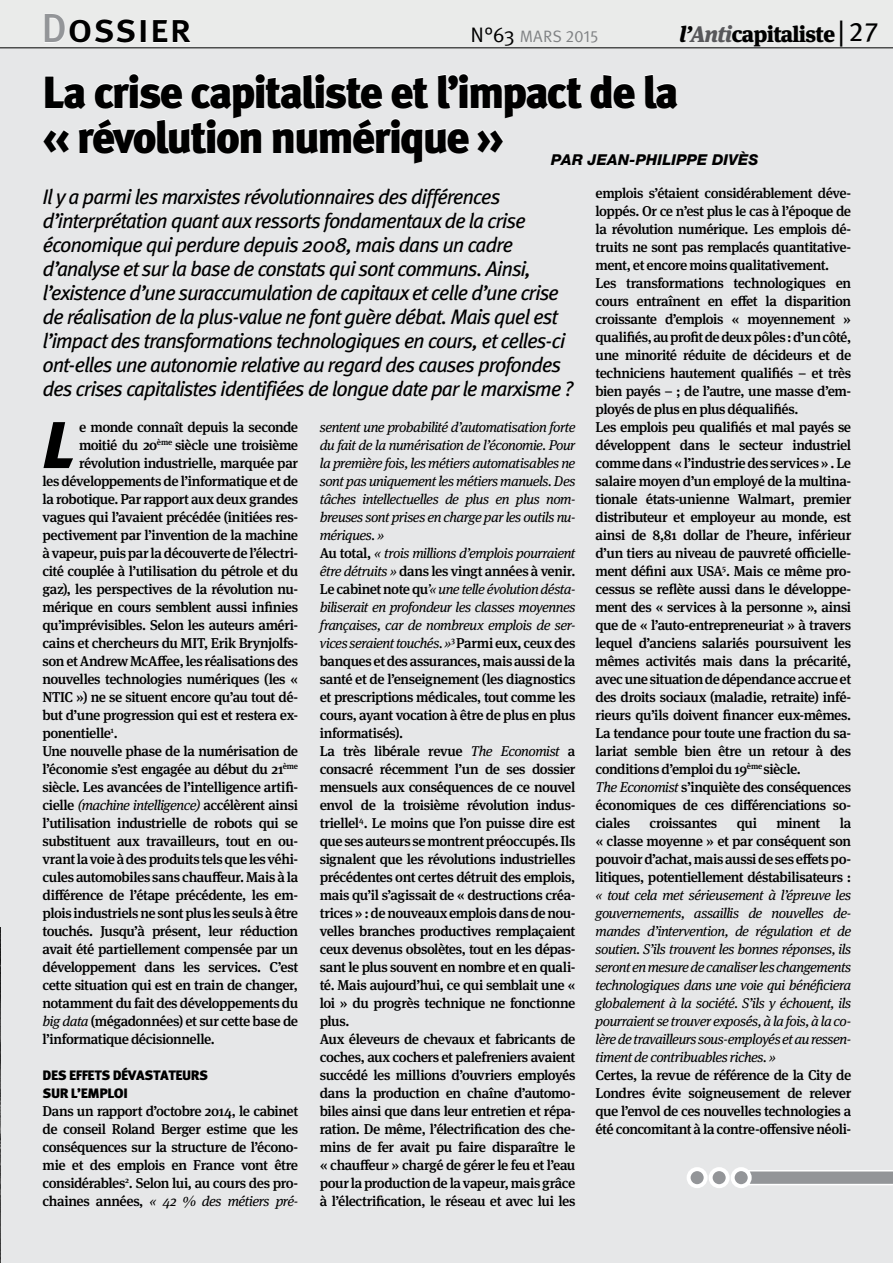
<style>
.page{position:relative;width:893px;height:1263px;background:#e6e7e8}
.page>*{position:absolute;margin:0;border:0;box-sizing:border-box;transform-origin:0 0}
.t1{font:italic 900 65.85px "Meta Pro";color:#000}
.t2{font:900 45px/45px "Meta Pro";letter-spacing:-.055em;color:#000}
.t3{font:500 40.5px "Meta Pro";letter-spacing:-.005em;color:#000}
.t4{font:27px "Meta Pro";color:#000}
.t5{font:900 22.5px "Meta Serif Pro";letter-spacing:-.03em;color:#000}
.t6{font:italic 21px/24px "Meta Pro";letter-spacing:-.055em;color:#000}
.t7{font:16.5px "Meta Pro";letter-spacing:.01em;color:#808284}
.t8{font:italic 800 15px "Helvetica Neue LT Std";letter-spacing:.01em;color:#000}
.t9{font:500 14.25px/18px "Meta Serif Pro";letter-spacing:-.035em;color:#000;text-align:justify}
.t10{font:italic 14.25px/18px "Meta Serif Pro";letter-spacing:-.035em;color:#000;text-align:justify}
.t11{font:900 13.65px/18px "Meta Pro";letter-spacing:-.03em;color:#000;scale:1.04 1}
.s1{color:#939598}
.s2{font-size:21px;color:#000}
.s3{font-style:italic}
.s4{font-style:italic;color:#58585b}
.s5{font-weight:400;font-style:italic}
</style>
<div class="page">
<div style="left:0;top:0;width:893px;height:48px;background:#eaebea"></div>
<hr style="left:0;top:47px;width:893px;height:1px;background:#000">
<svg style="left:44px;top:14px;width:91px;height:29px"></svg>
<div style="left:141px;top:20px;width:5px;height:22px;border:1px solid #fff"></div>
<svg style="left:153px;top:20px;width:38px;height:23px"></svg>
<svg style="left:687px;top:1167px;width:206px;height:21px"></svg>
<svg style="left:590px;top:74px;width:45px;height:35px"></svg>
<svg style="left:645px;top:74px;width:33px;height:35px"></svg>
<svg style="left:43px;top:73px;width:540px;height:91px"></svg>
<img style="left:0;top:927px;width:1px;height:336px">
<h3 class="t3" style="left:41px;top:2px;width:151px"><span class="s1">D</span>ossier</h3>
<h3 class="t4" style="left:838px;top:15px;width:43px">|27</h3>
<p class="t7" style="left:471px;top:26px;width:129px"><span class="s2">N°63</span> MARS 2015</p>
<h3 class="t5" style="left:680px;top:15px;width:157px"><span class="s3">l’</span><span class="s4">Anti</span>capitaliste</h3>
<h2 class="t2" style="left:43px;top:71px;width:638px">La crise capitaliste et l’impact de la « révolution numérique »</h2>
<p class="t8" style="left:551px;top:151px;width:209px">PAR JEAN-PHILIPPE DIVÈS</p>
<p class="t9" style="left:595px;top:183px;width:257px;text-align:left">emplois s’étaient considérablement déve&shy;loppés. Or ce n’est plus le cas à l’époque de la révolution numérique. Les emplois dé&shy;truits ne sont pas remplacés quantitative&shy;ment, et encore moins qualitativement.<br>Les transformations technologiques en cours entraînent en effet la disparition croissante d’emplois « moyennement » qualifiés, au profit de deux pôles : d’un côté, une minorité réduite de décideurs et de techniciens hautement qualifiés – et très bien payés – ; de l’autre, une masse d’em&shy;ployés de plus en plus déqualifiés.<br>Les emplois peu qualifiés et mal payés se développent dans le secteur industriel comme dans « l’industrie des services » . Le salaire moyen d’un employé de la multina&shy;tionale états-unienne Walmart, premier distributeur et employeur au monde, est ainsi de 8,81 dollar de l’heure, inférieur d’un tiers au niveau de pauvreté officielle&shy;ment défini aux USA<sup>5</sup>. Mais ce même pro&shy;cessus se reflète aussi dans le développe&shy;ment des « services à la personne », ainsi que de « l’auto-entrepreneuriat » à travers lequel d’anciens salariés poursuivent les mêmes activités mais dans la précarité, avec une situation de dépendance accrue et des droits sociaux (maladie, retraite) infé&shy;rieurs qu’ils doivent financer eux-mêmes.<br>La tendance pour toute une fraction du sa&shy;lariat semble bien être un retour à des conditions d’emploi du 19<sup>ème</sup> siècle.<br><span class="s5">The Economist</span> s’inquiète des conséquences économiques de ces différenciations so&shy;ciales</p>
<p class="t6" style="left:43px;top:186px;width:533px">Il y a parmi les marxistes révolutionnaires des différences d’interprétation quant aux ressorts fondamentaux de la crise économique qui perdure depuis 2008, mais dans un cadre d’analyse et sur la base de constats qui sont communs. Ainsi, l’existence d’une suraccumulation de capitaux et celle d’une crise de réalisation de la plus-value ne font guère débat. Mais quel est l’impact des transformations technologiques en cours, et celles-ci ont-elles une autonomie relative au regard des causes profondes des crises capitalistes identifiées de longue date par le marxisme ?</p>
<h1 class="t1" style="left:43px;top:403px;width:33px">L</h1>
<p class="t9" style="left:79px;top:417px;width:221px">e monde connaît depuis la seconde</p>
<p class="t9" style="left:320px;top:417px;width:257px;text-align:left"><span class="s5">sentent une probabilité d’automatisation forte du fait de la numérisation de l’économie. Pour la première fois, les métiers automatisables ne sont pas uniquement les métiers manuels. Des tâches intellectuelles de plus en plus nom&shy;breuses sont prises en charge par les outils nu&shy;mériques. »<br></span>Au total, <span class="s5">« trois millions d’emplois pourraient être détruits »</span> dans les vingt années à venir.<br>Le cabinet note qu<span class="s5">’« une telle évolution désta&shy;biliserait en profondeur les classes moyennes françaises, car de nombreux emplois de ser&shy;vices seraient touchés. »</span><sup>3</sup> Parmi eux, ceux des banques et des assurances, mais aussi de la santé et de l’enseignement (les diagnostics et prescriptions médicales, tout comme les cours, ayant vocation à être de plus en plus informatisés).<br>La très libérale revue <span class="s5">The Economist</span> a consacré récemment l’un de ses dossier mensuels aux conséquences de ce nouvel envol de la troisième révolution indus&shy;triellel<sup>4</sup>. Le moins que l’on puisse dire est que ses auteurs se montrent préoccupés. Ils signalent que les révolutions industrielles précédentes ont certes détruit des emplois, mais qu’il s’agissait de « destructions créa&shy;trices » : de nouveaux emplois dans de nou&shy;velles branches productives remplaçaient ceux devenus obsolètes, tout en les dépas&shy;sant le plus souvent en nombre et en quali&shy;té. Mais aujourd’hui, ce qui semblait une « loi » du progrès technique ne fonctionne plus.<br>Aux éleveurs de chevaux et fabricants de coches, aux cochers et palefreniers avaient succédé les millions d’ouvriers employés dans la production en chaîne d’automo&shy;biles ainsi que dans leur entretien et répa&shy;ration. De même, l’électrification des che&shy;mins de fer avait pu faire disparaître le « chauffeur » chargé de gérer le feu et l’eau pour la production de la vapeur, mais grâce à l’électrification, le réseau et avec lui les</p>
<p class="t9" style="left:79px;top:435px;width:221px">moitié du 20<sup>ème</sup> siècle une troisième</p>
<p class="t9" style="left:79px;top:453px;width:221px">révolution industrielle, marquée par</p>
<p class="t9" style="left:43px;top:471px;width:257px">les développements de l’informatique et de</p>
<p class="t9" style="left:43px;top:489px;width:257px">la robotique. Par rapport aux deux grandes</p>
<p class="t9" style="left:43px;top:507px;width:257px">vagues qui l’avaient précédée (initiées res-</p>
<p class="t9" style="left:43px;top:525px;width:257px">pectivement par l’invention de la machine</p>
<p class="t9" style="left:43px;top:543px;width:257px">à vapeur, puis par la découverte de l’électri-</p>
<p class="t9" style="left:43px;top:561px;width:257px">cité couplée à l’utilisation du pétrole et du</p>
<p class="t9" style="left:43px;top:579px;width:257px">gaz), les perspectives de la révolution nu-</p>
<p class="t9" style="left:43px;top:597px;width:257px">mérique en cours semblent aussi infinies</p>
<p class="t9" style="left:43px;top:615px;width:257px">qu’imprévisibles. Selon les auteurs améri-</p>
<p class="t9" style="left:43px;top:633px;width:257px">cains et chercheurs du MIT, Erik Brynjolfs-</p>
<p class="t9" style="left:43px;top:651px;width:257px">son et Andrew McAffee, les réalisations des</p>
<p class="t9" style="left:43px;top:669px;width:257px">nouvelles technologies numériques (les «</p>
<p class="t9" style="left:43px;top:687px;width:257px">NTIC ») ne se situent encore qu’au tout dé-</p>
<p class="t9" style="left:43px;top:705px;width:257px">but d’une progression qui est et restera ex-</p>
<p class="t9" style="left:43px;top:723px;width:77px">ponentielle<sup>1</sup>.</p>
<p class="t9" style="left:43px;top:741px;width:257px">Une nouvelle phase de la numérisation de</p>
<p class="t9" style="left:43px;top:759px;width:257px">l’économie s’est engagée au début du 21<sup>ème</sup></p>
<p class="t9" style="left:43px;top:777px;width:257px">siècle. Les avancées de l’intelligence artifi-</p>
<p class="t9" style="left:43px;top:795px;width:257px">cielle <span class="s5">(machine intelligence)</span> accélèrent ainsi</p>
<p class="t9" style="left:43px;top:813px;width:257px">l’utilisation industrielle de robots qui se</p>
<p class="t9" style="left:43px;top:831px;width:257px">substituent aux travailleurs, tout en ou-</p>
<p class="t9" style="left:43px;top:849px;width:257px">vrant la voie à des produits tels que les véhi-</p>
<p class="t9" style="left:43px;top:867px;width:257px">cules automobiles sans chauffeur. Mais à la</p>
<p class="t9" style="left:43px;top:885px;width:257px">différence de l’étape précédente, les em-</p>
<p class="t9" style="left:43px;top:903px;width:257px">plois industriels ne sont plus les seuls à être</p>
<p class="t9" style="left:43px;top:921px;width:257px">touchés. Jusqu’à présent, leur réduction</p>
<p class="t9" style="left:43px;top:939px;width:257px">avait été partiellement compensée par un</p>
<p class="t9" style="left:43px;top:957px;width:257px">développement dans les services. C’est</p>
<p class="t9" style="left:43px;top:975px;width:257px">cette situation qui est en train de changer,</p>
<p class="t9" style="left:43px;top:993px;width:257px">notamment du fait des développements du</p>
<p class="t9" style="left:43px;top:1011px;width:257px"><span class="s5">big data</span> (mégadonnées) et sur cette base de</p>
<p class="t9" style="left:43px;top:1029px;width:174px">l’informatique décisionnelle.</p>
<p class="t11" style="left:43px;top:1067px;width:161px">DES EFFETS DÉVASTATEURS<br>SUR L’EMPLOI</p>
<p class="t9" style="left:43px;top:1101px;width:257px">Dans un rapport d’octobre 2014, le cabinet de conseil Roland Berger estime que les conséquences sur la structure de l’écono&shy;mie et des emplois en France vont être considérables<sup>2</sup>. Selon lui, au cours des pro&shy;chaines années, <span class="s5">« 42 % des métiers pré-</span></p>
<p class="t9" style="left:595px;top:813px;width:257px;text-indent:244px">la « classe moyenne » et par conséquent son pouvoir d’achat, mais aussi de ses effets po&shy;litiques, potentiellement déstabilisateurs :</p>
<p class="t10" style="left:595px;top:885px;width:257px">« tout cela met sérieusement à l’épreuve les gouvernements, assaillis de nouvelles de&shy;mandes d’intervention, de régulation et de soutien. S’ils trouvent les bonnes réponses, ils seront en mesure de canaliser les changements technologiques dans une voie qui bénéficiera globalement à la société. S’ils y échouent, ils pourraient se trouver exposés, à la fois, à la co&shy;lère de travailleurs sous-employés et au ressen&shy;timent de contribuables riches. »</p>
<p class="t9" style="left:595px;top:1065px;width:257px">Certes, la revue de référence de la City de Londres évite soigneusement de relever que l’envol de ces nouvelles technologies a été concomitant à la contre-offensive néoli-</p>
<p class="t9" style="left:650px;top:813px;width:69px">croissantes</p>
<p class="t9" style="left:737px;top:813px;width:22px">qui</p>
<p class="t9" style="left:776px;top:813px;width:45px">minent</p>
</div>
